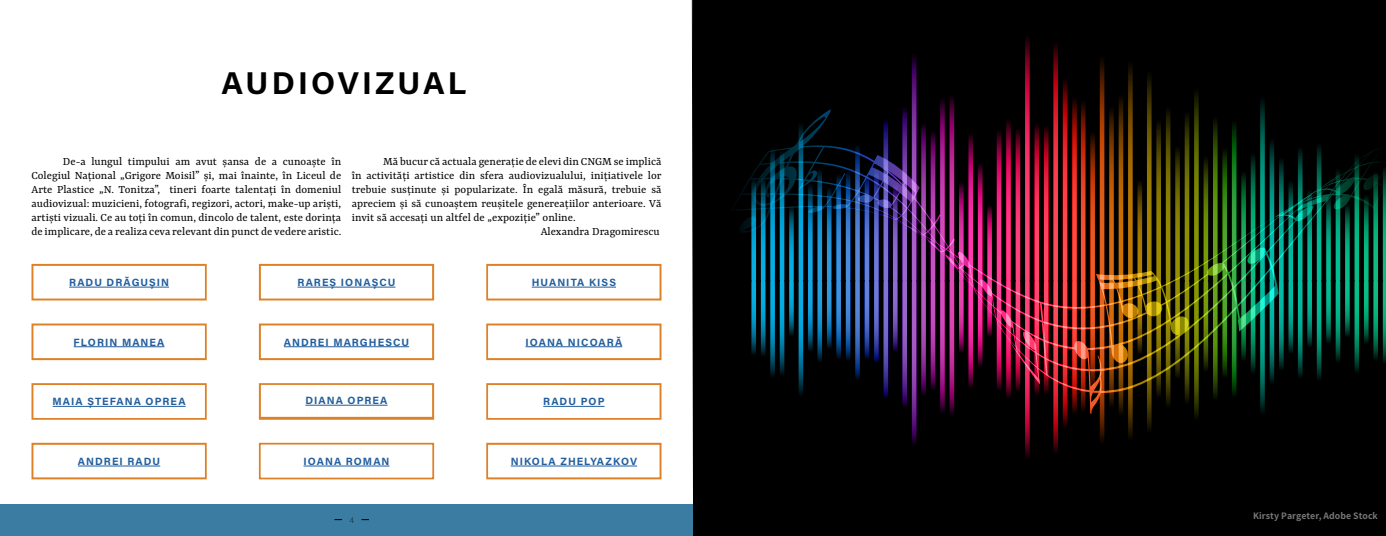
<style>
.page{position:relative;width:1386px;height:536px;background:#fff}
.page>*{position:absolute;margin:0;border:0;box-sizing:border-box;transform-origin:0 0}
.t1{font:700 31.5px "Acumin Pro";letter-spacing:.095em;color:#000}
.t2{font:12.25px/14px "Yrsa";color:#000;text-align:justify}
.t3{font:700 10.5px "Acumin Pro";letter-spacing:.1em;color:#215e9e}
.t4{font:700 8.75px "Source Han Sans JP";letter-spacing:.01em;color:#787878}
.t5{font:200 8.75px "Source Sans Pro";color:#000}
</style>
<div class="page">
<div style="left:0;top:504px;width:696px;height:32px;background:#3b7ca3"></div>
<img style="left:695px;top:0;width:691px;height:536px">
<svg style="left:305px;top:404px;width:83px;height:2px"></svg>
<div style="left:259px;top:383px;width:175px;height:36px;border:2px solid #dd8026"></div>
<hr style="left:304px;top:465px;width:85px;height:1px;background:#215e9e">
<div style="left:259px;top:442px;width:175px;height:37px;border:2px solid #dd8026"></div>
<svg style="left:52px;top:405px;width:134px;height:2px"></svg>
<div style="left:32px;top:383px;width:175px;height:36px;border:2px solid #dd8026"></div>
<svg style="left:525px;top:346px;width:98px;height:2px"></svg>
<div style="left:486px;top:323px;width:176px;height:37px;border:2px solid #dd8026"></div>
<svg style="left:73px;top:346px;width:92px;height:2px"></svg>
<div style="left:32px;top:323px;width:175px;height:37px;border:2px solid #dd8026"></div>
<svg style="left:543px;top:405px;width:62px;height:2px"></svg>
<div style="left:486px;top:383px;width:176px;height:36px;border:2px solid #dd8026"></div>
<svg style="left:69px;top:286px;width:100px;height:2px"></svg>
<div style="left:32px;top:264px;width:175px;height:36px;border:2px solid #dd8026"></div>
<svg style="left:297px;top:286px;width:99px;height:2px"></svg>
<div style="left:259px;top:264px;width:175px;height:36px;border:2px solid #dd8026"></div>
<svg style="left:283px;top:346px;width:127px;height:2px"></svg>
<div style="left:259px;top:323px;width:175px;height:37px;border:2px solid #dd8026"></div>
<svg style="left:78px;top:465px;width:83px;height:2px"></svg>
<div style="left:32px;top:442px;width:175px;height:37px;border:2px solid #dd8026"></div>
<svg style="left:531px;top:286px;width:85px;height:2px"></svg>
<div style="left:486px;top:264px;width:176px;height:36px;border:2px solid #dd8026"></div>
<svg style="left:510px;top:465px;width:127px;height:2px"></svg>
<div style="left:486px;top:442px;width:176px;height:37px;border:2px solid #dd8026"></div>
<svg style="left:691px;top:0;width:4px;height:536px"></svg>
<h1 class="t1" style="left:221px;top:61px;width:246px">AUDIOVIZUAL</h1>
<p class="t2" style="left:32px;top:155px;width:311px;text-indent:31px">De-a lungul timpului am avut șansa de a cunoaște în Colegiul Național „Grigore Moisil” și, mai înainte, în Liceul de Arte Plastice „N. Tonitza”, tineri foarte talentați în domeniul audiovizual: muzicieni, fotografi, regizori, actori, make-up ariști, artiști vizuali. Ce au toți în comun, dincolo de talent, este dorința de implicare, de a realiza ceva relevant din punct de vedere aristic.</p>
<p class="t2" style="left:383px;top:155px;width:280px">Mă bucur că actuala generație de elevi din CNGM se implică</p>
<p class="t2" style="left:352px;top:169px;width:311px">în activități artistice din sfera audiovizualului, inițiativele lor</p>
<p class="t2" style="left:352px;top:183px;width:311px">trebuie susținute și popularizate. În egală măsură, trebuie să</p>
<p class="t2" style="left:352px;top:197px;width:311px">apreciem și să cunoaștem reușitele genereațiilor anterioare. Vă</p>
<p class="t2" style="left:352px;top:211px;width:225px">invit să accesați un altfel de „expoziție” online.</p>
<p class="t2" style="left:541px;top:225px;width:121px">Alexandra Dragomirescu</p>
<p class="t3" style="left:69px;top:275px;width:101px">RADU DRĂGUȘIN</p>
<p class="t3" style="left:298px;top:275px;width:99px">RAREȘ IONAȘCU</p>
<p class="t3" style="left:532px;top:275px;width:86px">HUANITA KISS</p>
<p class="t3" style="left:74px;top:334px;width:92px">FLORIN MANEA</p>
<p class="t3" style="left:526px;top:334px;width:98px">IOANA NICOARĂ</p>
<p class="t3" style="left:284px;top:334px;width:127px">ANDREI MARGHESCU</p>
<p class="t3" style="left:53px;top:394px;width:134px">MAIA ȘTEFANA OPREA</p>
<p class="t3" style="left:78px;top:453px;width:84px">ANDREI RADU</p>
<p class="t3" style="left:305px;top:393px;width:84px">DIANA OPREA</p>
<p class="t3" style="left:304px;top:453px;width:87px">IOANA ROMAN</p>
<p class="t5" style="left:350px;top:514px;width:6px">4</p>
<p class="t3" style="left:543px;top:394px;width:63px">RADU POP</p>
<p class="t3" style="left:511px;top:453px;width:128px">NIKOLA ZHELYAZKOV</p>
<p class="t4" style="left:1253px;top:510px;width:126px">Kirsty Pargeter, Adobe Stock</p>
</div>
